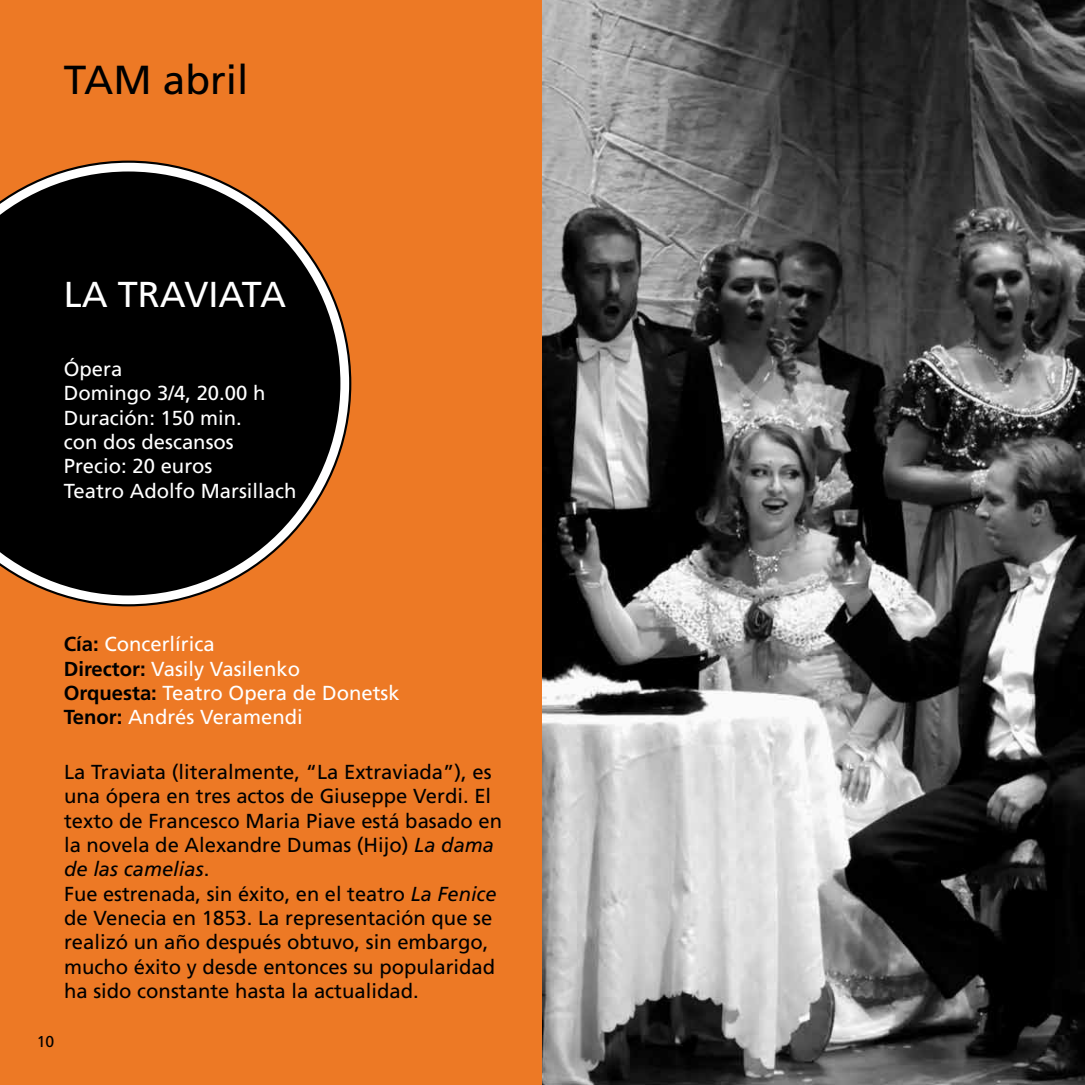
<style>
.page{position:relative;width:1085px;height:1085px;background:#fff}
.page>*{position:absolute;margin:0;border:0;box-sizing:border-box;transform-origin:0 0}
.t1{font:40.5px "Frutiger LT Std";color:#000}
.t2{font:36px "Frutiger LT Std";color:#fff}
.t3{font:20.25px/24.3px "Frutiger LT Std";color:#000}
.t4{font:20.25px/24.3px "Frutiger LT Std";color:#fff}
.t5{font:15.75px "Frutiger LT Std";color:#000}
.s1{font-weight:700;color:#000}
.s2{font-style:italic}
</style>
<div class="page">
<div style="left:0;top:0;width:1084px;height:1084px;background:#ed7925"></div>
<svg style="left:0;top:163px;width:349px;height:441px;background:#2f1f12"></svg>
<img style="left:542px;top:0;width:542px;height:1084px">
<p class="t1" style="left:64px;top:56px;width:186px">TAM abril</p>
<p class="t2" style="left:64px;top:273px;width:224px">LA TRAVIATA</p>
<p class="t4" style="left:64px;top:357px;width:234px">Ópera<br>Domingo 3/4, 20.00 h<br>Duración: 150 min.<br>con dos descansos<br>Precio: 20 euros<br>Teatro Adolfo Marsillach</p>
<p class="t4" style="left:64px;top:632px;width:337px"><span class="s1">Cía:</span> Concerlírica<br><span class="s1">Director:</span> Vasily Vasilenko<br><span class="s1">Orquesta:</span> Teatro Opera de Donetsk<br><span class="s1">Tenor:</span> Andrés Veramendi</p>
<p class="t3" style="left:64px;top:759px;width:439px">La Traviata (literalmente, “La Extraviada”), es una ópera en tres actos de Giuseppe Verdi. El texto de Francesco Maria Piave está basado en la novela de Alexandre Dumas (Hijo) <span class="s2">La dama de las camelias</span>.<br>Fue estrenada, sin éxito, en el teatro <span class="s2">La Fenice </span>de Venecia en 1853. La representación que se realizó un año después obtuvo, sin embargo, mucho éxito y desde entonces su popularidad ha sido constante hasta la actualidad.</p>
<p class="t5" style="left:37px;top:1031px;width:19px">10</p>
</div>
